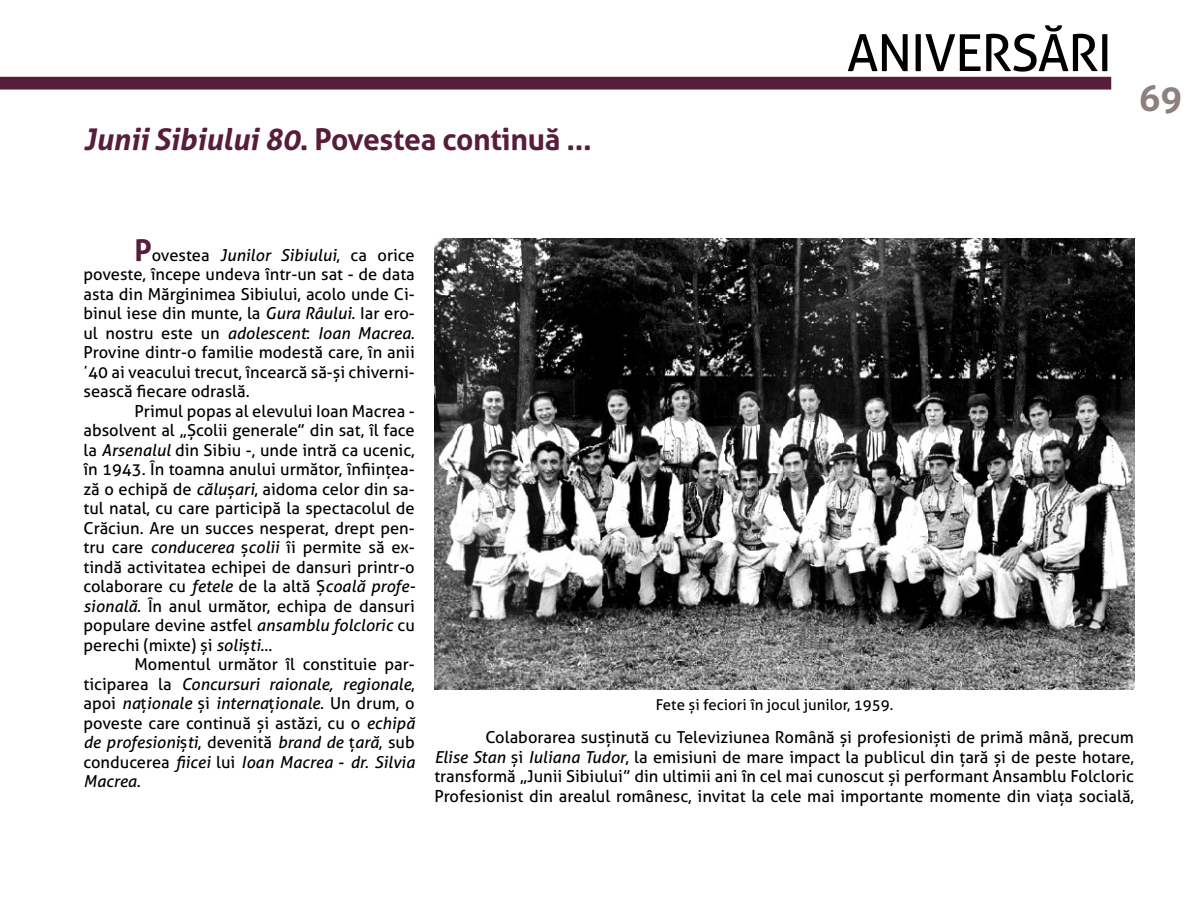
<style>
.page{position:relative;width:1200px;height:900px;background:#fff}
.page>*{position:absolute;margin:0;border:0;box-sizing:border-box;transform-origin:0 0}
.t1{font:51px "Aller";letter-spacing:-.02em;color:#000}
.t2{font:700 36px "Aller";color:#8e8080}
.t3{font:700 30px "Aller";letter-spacing:-.01em;color:#581d39}
.t4{font:16.5px/19.5px "Aller";color:#000;text-align:justify}
.t5{font:15px "Aller";color:#000}
.s1{font-style:italic}
.s2{font-weight:700;font-size:30px;color:#581d39}
</style>
<div class="page">
<div style="left:0;top:77px;width:1111px;height:13px;background:#581d39"></div>
<img style="left:434px;top:239px;width:700px;height:450px">
<p class="t3" style="left:84px;top:121px;width:510px"><span class="s1">Junii Sibiului 80</span>. Povestea continuă ...</p>
<p class="t1" style="left:847px;top:22px;width:266px">ANIVERSĂRI</p>
<h2 class="t2" style="left:1139px;top:76px;width:45px">69</h2>
<p class="t4" style="left:84px;top:245px;width:333px;text-indent:51px"><span class="s2">P</span>ovestea <span class="s1">Junilor Sibiului</span>, ca orice poveste, începe undeva într-un sat - de data asta din Mărginimea Sibiului, acolo unde Ci&shy;binul iese din munte, la <span class="s1">Gura Râului</span>. Iar ero&shy;ul nostru este un <span class="s1">adolescent</span>: <span class="s1">Ioan Macrea</span>.<br>Provine dintr-o familie modestă care, în anii ʼ40 ai veacului trecut, încearcă să-și chiverni&shy;sească fiecare odraslă.</p>
<p class="t4" style="left:84px;top:401px;width:333px;text-indent:51px">Primul popas al elevului Ioan Macrea - absolvent al „Școlii generale” din sat, îl face la <span class="s1">Arsenalul</span> din Sibiu -, unde intră ca ucenic, în 1943. În toamna anului următor, înființea&shy;ză o echipă de <span class="s1">călu</span>ș<span class="s1">ari</span>, aidoma celor din sa&shy;tul natal, cu care participă la spectacolul de Crăciun. Are un succes nesperat, drept pen&shy;tru care <span class="s1">conducerea</span> ș<span class="s1">colii</span> îi permite să ex&shy;tindă activitatea echipei de dansuri printr-o colaborare cu <span class="s1">fetele</span> de la altă Ș<span class="s1">coală profe&shy;sională</span>. În anul următor, echipa de dansuri populare devine astfel <span class="s1">ansamblu folcloric</span> cu perechi (mixte) și <span class="s1">soli</span>ș<span class="s1">ti</span>...</p>
<p class="t4" style="left:84px;top:655px;width:333px;text-indent:51px">Momentul următor îl constituie par&shy;ticiparea la <span class="s1">Concursuri raionale, regionale</span>, apoi <span class="s1">na</span>ț<span class="s1">ionale</span> și <span class="s1">interna</span>ț<span class="s1">ionale</span>. Un drum, o poveste care continuă și astăzi, cu o <span class="s1">echipă de profesioni</span>ș<span class="s1">ti</span>, devenită <span class="s1">brand de</span> ț<span class="s1">ară</span>, sub conducerea <span class="s1">fiicei</span> lui <span class="s1">Ioan Macrea</span> - <span class="s1">dr. Silvia Macrea</span>.</p>
<p class="t5" style="left:656px;top:695px;width:239px">Fete și feciori în jocul junilor, 1959.</p>
<p class="t4" style="left:434px;top:728px;width:701px;text-indent:51px">Colaborarea susținută cu Televiziunea Română și profesioniști de primă mână, precum <span class="s1">Elise Stan</span> și <span class="s1">Iuliana Tudor</span>, la emisiuni de mare impact la publicul din țară și de peste hotare, transformă „Junii Sibiului” din ultimii ani în cel mai cunoscut și performant Ansamblu Folcloric Profesionist din arealul românesc, invitat la cele mai importante momente din viața socială,</p>
</div>
